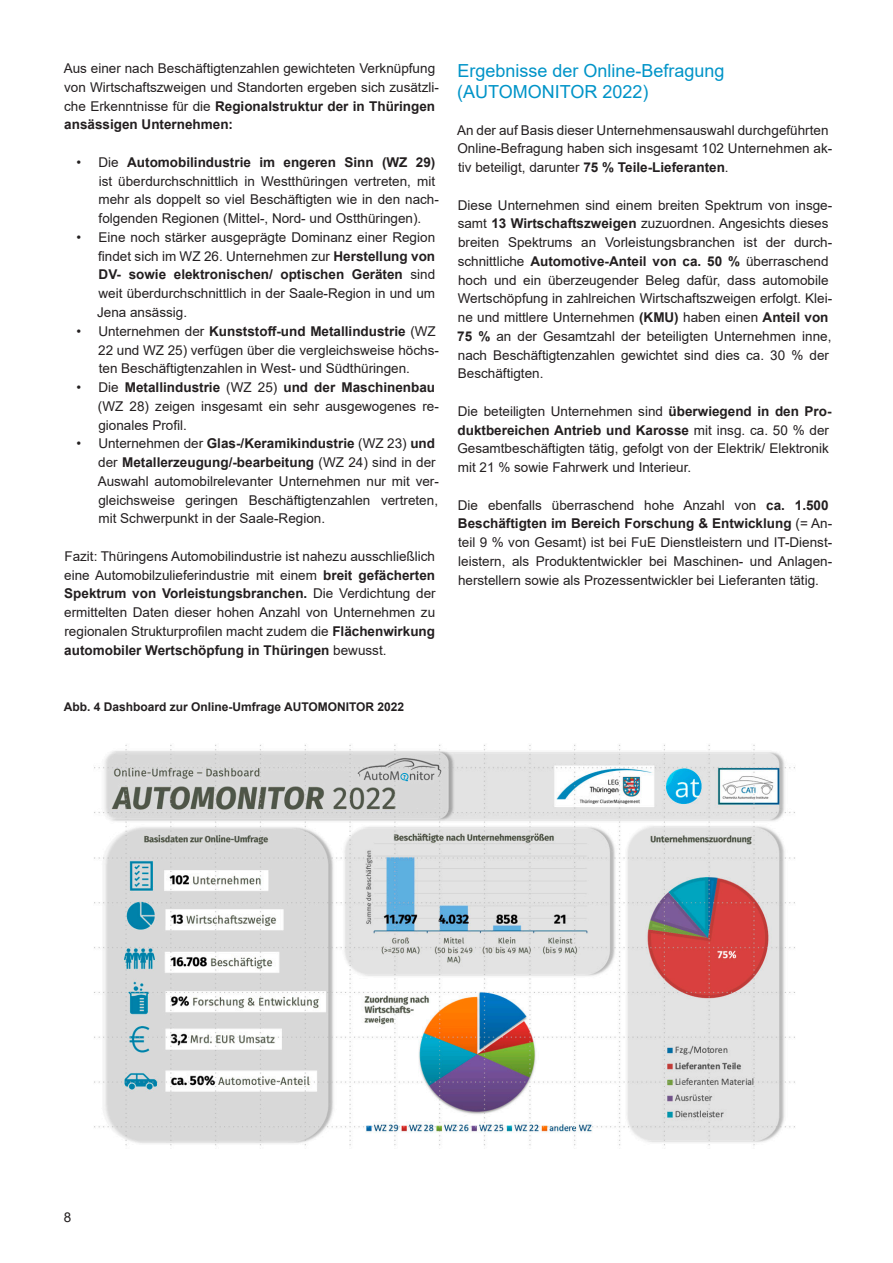
<style>
.page{position:relative;width:893px;height:1263px;background:#fff}
.page>*{position:absolute;margin:0;border:0;box-sizing:border-box;transform-origin:0 0}
.t1{font:18px/21px "Arial";color:#0094c8}
.t2{font:13.5px/18.8px "Arial";color:#231f20}
.t3{font:700 12px "Arial";color:#231f20}
.s1{font-weight:700}
</style>
<div class="page">
<img style="left:94px;top:744px;width:701px;height:402px">
<p class="t2" style="left:64px;top:59px;width:377px">Aus einer nach Beschäftigtenzahlen gewichteten Verknüpfung von Wirtschaftszweigen und Standorten ergeben sich zusätzli&shy;che Erkenntnisse für die <span class="s1">Regionalstruktur der in Thüringen ansässigen Unternehmen:</span></p>
<p class="t2" style="left:99px;top:153px;width:342px;text-indent:-22px">• Die <span class="s1">Automobilindustrie im engeren Sinn (WZ 29) </span>ist überdurchschnittlich in Westthüringen vertreten, mit mehr als doppelt so viel Beschäftigten wie in den nach&shy;folgenden Regionen (Mittel-, Nord- und Ostthüringen).</p>
<p class="t2" style="left:97px;top:228px;width:340px;text-align:justify;text-indent:-20px">• Eine noch stärker ausgeprägte Dominanz einer Region findet sich im WZ 26. Unternehmen zur <span class="s1">Herstellung von DV- sowie elektronischen/ optischen Geräten</span> sind weit überdurchschnittlich in der Saale-Region in und um Jena ansässig.</p>
<p class="t2" style="left:98px;top:322px;width:342px;text-indent:-22px">• Unternehmen der <span class="s1">Kunststoff-und Metallindustrie</span> (WZ<br>22 und WZ 25) verfügen über die vergleichsweise höchs&shy;ten Beschäftigtenzahlen in West- und Südthüringen.</p>
<p class="t2" style="left:98px;top:378px;width:342px;text-indent:-21px">• Die <span class="s1">Metallindustrie</span> (WZ 25) <span class="s1">und der Maschinenbau </span>(WZ 28) zeigen insgesamt ein sehr ausgewogenes re&shy;gionales Profil.</p>
<p class="t2" style="left:98px;top:434px;width:343px;text-indent:-21px">• Unternehmen der <span class="s1">Glas-/Keramikindustrie</span> (WZ 23) <span class="s1">und </span>der <span class="s1">Metallerzeugung/-bearbeitung</span> (WZ 24) sind in der Auswahl automobilrelevanter Unternehmen nur mit ver&shy;gleichsweise geringen Beschäftigtenzahlen vertreten, mit Schwerpunkt in der Saale-Region.</p>
<p class="t2" style="left:64px;top:547px;width:373px;text-align:justify">Fazit: Thüringens Automobilindustrie ist nahezu ausschließlich eine Automobilzulieferindustrie mit einem <span class="s1">breit gefächerten Spektrum von Vorleistungsbranchen.</span> Die Verdichtung der ermittelten Daten dieser hohen Anzahl von Unternehmen zu regionalen Strukturprofilen macht zudem die <span class="s1">Flächenwirkung automobiler Wertschöpfung in Thüringen</span> bewusst.</p>
<p class="t3" style="left:64px;top:698px;width:342px">Abb. 4 Dashboard zur Online-Umfrage AUTOMONITOR 2022</p>
<h1 class="t1" style="left:457px;top:60px;width:269px">Ergebnisse der Online-Befragung (AUTOMONITOR 2022)</h1>
<p class="t2" style="left:457px;top:120px;width:377px">An der auf Basis dieser Unternehmensauswahl durchgeführten<br>Online-Befragung haben sich insgesamt 102 Unternehmen ak&shy;tiv beteiligt, darunter <span class="s1">75 % Teile-Lieferanten</span>.</p>
<p class="t2" style="left:457px;top:195px;width:376px">Diese Unternehmen sind einem breiten Spektrum von insge&shy;samt <span class="s1">13 Wirtschaftszweigen</span> zuzuordnen. Angesichts dieses breiten Spektrums an Vorleistungsbranchen ist der durch&shy;schnittliche <span class="s1">Automotive-Anteil von ca. 50 %</span> überraschend hoch und ein überzeugender Beleg dafür, dass automobile Wertschöpfung in zahlreichen Wirtschaftszweigen erfolgt. Klei&shy;ne und mittlere Unternehmen <span class="s1">(KMU)</span> haben einen <span class="s1">Anteil von 75 %</span> an der Gesamtzahl der beteiligten Unternehmen inne, nach Beschäftigtenzahlen gewichtet sind dies ca. 30 % der Beschäftigten.</p>
<p class="t2" style="left:457px;top:402px;width:376px">Die beteiligten Unternehmen sind <span class="s1">überwiegend in den Pro&shy;duktbereichen Antrieb und Karosse</span> mit insg. ca. 50 % der Gesamtbeschäftigten tätig, gefolgt von der Elektrik/ Elektronik mit 21 % sowie Fahrwerk und Interieur.</p>
<p class="t2" style="left:458px;top:495px;width:376px">Die ebenfalls überraschend hohe Anzahl von <span class="s1">ca. 1.500<br>Beschäftigten im Bereich Forschung &amp; Entwicklung</span> (= An&shy;teil 9 % von Gesamt) ist bei FuE Dienstleistern und IT-Dienst&shy;leistern, als Produktentwickler bei Maschinen- und Anlagen&shy;herstellern sowie als Prozessentwickler bei Lieferanten tätig.</p>
<p class="t2" style="left:64px;top:1208px;width:9px">8</p>
</div>
